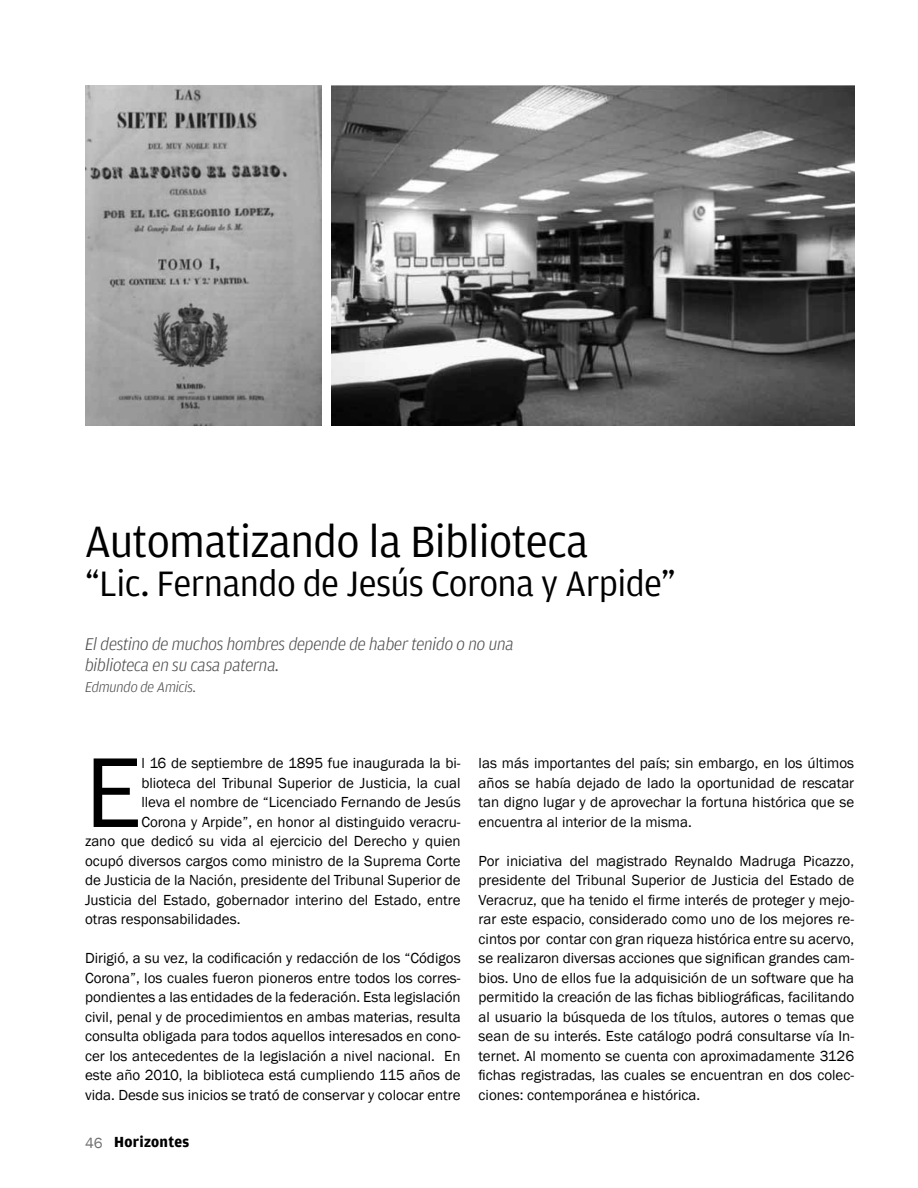
<style>
.page{position:relative;width:918px;height:1188px;background:#fff}
.page>*{position:absolute;margin:0;border:0;box-sizing:border-box;transform-origin:0 0}
.t1{font:102.75px "Franklin Gothic";color:#000}
.t2{font:46.5px "Amplitude";color:#000}
.t3{font:37.5px "Amplitude";color:#000}
.t4{font:italic 300 18px/21px "Amplitude";color:#4d4d4f}
.t5{font:700 15.45px "Amplitude";letter-spacing:.02em;color:#000}
.t6{font:15px/19.5px "Franklin Gothic";color:#000;text-align:justify}
.t7{font:italic 300 15px "Amplitude";color:#4d4d4f}
.t8{font:15px "Franklin Gothic";color:#6d6e71}
</style>
<div class="page">
<img style="left:332px;top:85px;width:522px;height:341px">
<img style="left:85px;top:85px;width:236px;height:341px">
<h2 class="t2" style="left:85px;top:516px;width:505px">Automatizando la Biblioteca</h2>
<h3 class="t3" style="left:85px;top:563px;width:592px">“Lic. Fernando de Jesús Corona y Arpide”</h3>
<p class="t4" style="left:85px;top:634px;width:430px">El destino de muchos hombres depende de haber tenido o no una biblioteca en su casa paterna.</p>
<p class="t7" style="left:85px;top:679px;width:113px">Edmundo de Amicis.</p>
<h1 class="t1" style="left:85px;top:729px;width:58px">E</h1>
<p class="t6" style="left:141px;top:754px;width:321px">l 16 de septiembre de 1895 fue inaugurada la bi-</p>
<p class="t6" style="left:141px;top:774px;width:321px">blioteca del Tribunal Superior de Justicia, la cual</p>
<p class="t6" style="left:141px;top:793px;width:321px">lleva el nombre de “Licenciado Fernando de Jesús</p>
<p class="t6" style="left:141px;top:813px;width:321px">Corona y Arpide”, en honor al distinguido veracru-</p>
<p class="t6" style="left:85px;top:832px;width:377px">zano que dedicó su vida al ejercicio del Derecho y quien</p>
<p class="t6" style="left:85px;top:852px;width:377px">ocupó diversos cargos como ministro de la Suprema Corte</p>
<p class="t6" style="left:85px;top:871px;width:377px">de Justicia de la Nación, presidente del Tribunal Superior de</p>
<p class="t6" style="left:85px;top:891px;width:377px">Justicia del Estado, gobernador interino del Estado, entre</p>
<p class="t6" style="left:85px;top:910px;width:157px">otras responsabilidades.</p>
<p class="t6" style="left:85px;top:949px;width:377px">Dirigió, a su vez, la codificación y redacción de los “Códigos Corona”, los cuales fueron pioneros entre todos los corres&shy;pondientes a las entidades de la federación. Esta legislación civil, penal y de procedimientos en ambas materias, resulta consulta obligada para todos aquellos interesados en cono&shy;cer los antecedentes de la legislación a nivel nacional. En este año 2010, la biblioteca está cumpliendo 115 años de vida. Desde sus inicios se trató de conservar y colocar entre</p>
<p class="t8" style="left:85px;top:1133px;width:19px">46</p>
<p class="t5" style="left:114px;top:1133px;width:77px">Horizontes</p>
<p class="t6" style="left:479px;top:754px;width:377px">las más importantes del país; sin embargo, en los últimos años se había dejado de lado la oportunidad de rescatar tan digno lugar y de aprovechar la fortuna histórica que se encuentra al interior de la misma.</p>
<p class="t6" style="left:479px;top:852px;width:377px">Por iniciativa del magistrado Reynaldo Madruga Picazzo, presidente del Tribunal Superior de Justicia del Estado de Veracruz, que ha tenido el firme interés de proteger y mejo&shy;rar este espacio, considerado como uno de los mejores re&shy;cintos por contar con gran riqueza histórica entre su acervo, se realizaron diversas acciones que significan grandes cam&shy;bios. Uno de ellos fue la adquisición de un software que ha permitido la creación de las fichas bibliográficas, facilitando al usuario la búsqueda de los títulos, autores o temas que sean de su interés. Este catálogo podrá consultarse vía In&shy;ternet. Al momento se cuenta con aproximadamente 3126 fichas registradas, las cuales se encuentran en dos colec&shy;ciones: contemporánea e histórica.</p>
</div>
